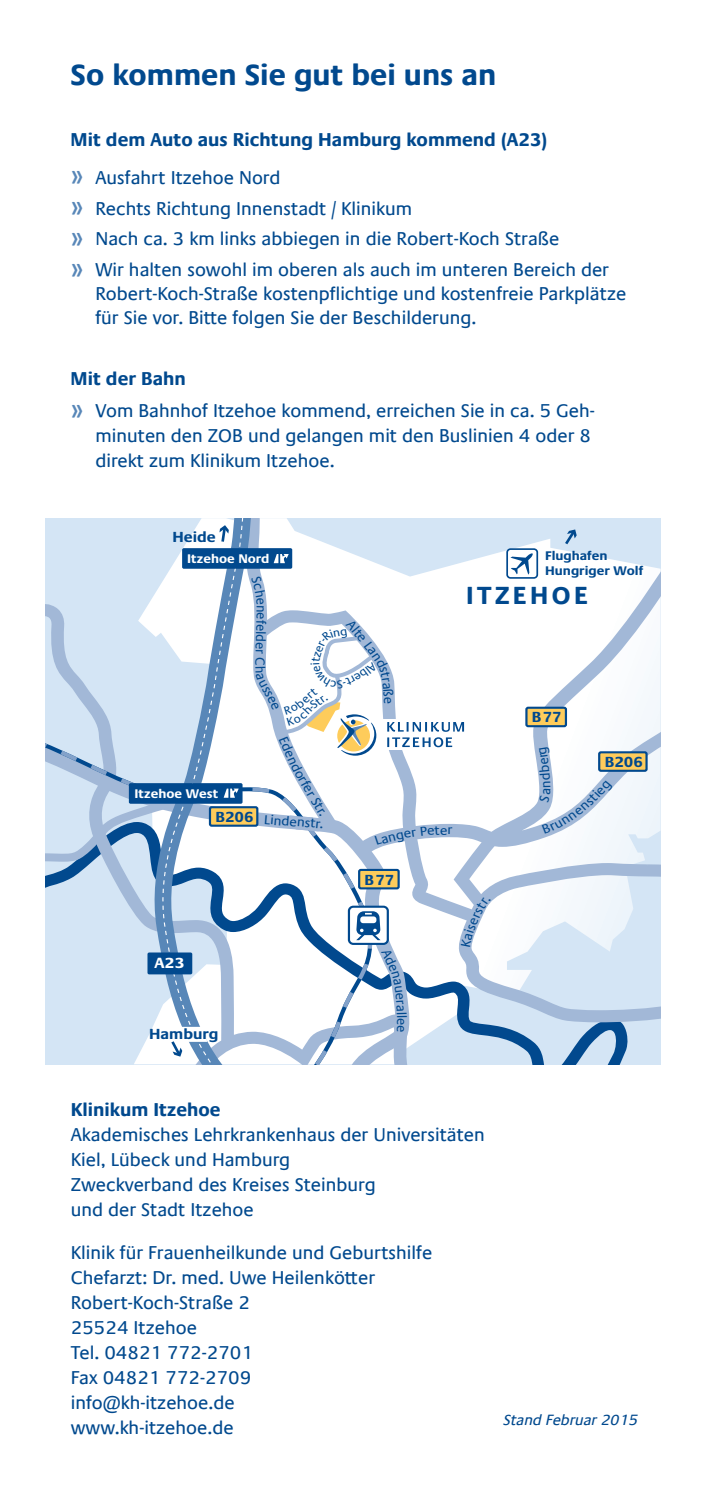
<style>
.page{position:relative;width:709px;height:1489px;background:#fff}
.page>*{position:absolute;margin:0;border:0;box-sizing:border-box;transform-origin:0 0}
.t1{font:700 30px "Praxis Com";color:#01498e}
.t2{font:700 25px "Praxis Com";color:#01498e}
.t3{font:18.75px/25px "Praxis Com";color:#01498e}
.t4{font:700 18.75px/38px "Praxis Com";color:#01498e}
.t5{font:700 15px "Praxis Com";color:#01498e;scale:1.05 1}
.t6{font:italic 15px "Praxis Com";color:#01498e}
.t7{font:700 15px "Praxis Com";color:#fff;scale:1.1 1}
.t8{font:13.75px "Praxis Com";color:#01498e;scale:.96 1}
.t9{font:13.5px "Praxis Com";color:#01498e}
.t10{font:13px "Praxis Com";color:#01498e;scale:1.05 1}
.t11{font:700 12.75px "Praxis Com";color:#fff;scale:1.05 1}
.t12{font:700 12.75px/15.2px "Praxis Com";color:#01498e;scale:1.05 1}
.s1{font-weight:400;font-size:30px;color:#5887b8}
.s2{font-weight:400}
.s3{font-size:30px;color:#5887b8}
.s4{font-weight:700}
</style>
<div class="page">
<div style="left:351px;top:518px;width:309px;height:25px;background:#d4e5f5"></div>
<svg style="left:45px;top:543px;width:615px;height:521px"></svg>
<svg style="left:147px;top:518px;width:204px;height:217px;fill:#d4e5f5"></svg>
<svg style="left:156px;top:518px;width:186px;height:217px"></svg>
<svg style="left:45px;top:738px;width:327px;height:326px"></svg>
<div style="left:182px;top:548px;width:110px;height:20px;background:#01498e;border-radius:2px"></div>
<div style="left:349px;top:906px;width:39px;height:37px;background:#fff;border-radius:4px"></div>
<div style="left:348px;top:905px;width:41px;height:39px;border:2px solid #01498e;border-radius:4px"></div>
<div style="left:147px;top:952px;width:45px;height:22px;background:#01498e;border-radius:2px"></div>
<div style="left:210px;top:807px;width:47px;height:18px;background:#fecc5b;border-radius:2px"></div>
<div style="left:209px;top:806px;width:49px;height:20px;border:2px solid #01498e;border-radius:2px"></div>
<div style="left:599px;top:752px;width:47px;height:18px;background:#fecc5b;border-radius:2px"></div>
<div style="left:598px;top:751px;width:49px;height:20px;border:2px solid #01498e;border-radius:2px"></div>
<div style="left:526px;top:707px;width:40px;height:19px;background:#fecc5b;border-radius:2px"></div>
<div style="left:525px;top:706px;width:42px;height:21px;border:2px solid #01498e;border-radius:2px"></div>
<div style="left:359px;top:869px;width:39px;height:19px;background:#fecc5b;border-radius:2px"></div>
<div style="left:358px;top:868px;width:42px;height:21px;border:2px solid #01498e;border-radius:2px"></div>
<svg style="left:274px;top:554px;width:15px;height:9px"></svg>
<div style="left:129px;top:783px;width:113px;height:20px;background:#01498e;border-radius:2px"></div>
<svg style="left:224px;top:788px;width:15px;height:9px"></svg>
<svg style="left:356px;top:911px;width:24px;height:29px"></svg>
<svg style="left:169px;top:1026px;width:38px;height:31px"></svg>
<svg style="left:219px;top:525px;width:10px;height:19px"></svg>
<svg style="left:562px;top:528px;width:15px;height:19px"></svg>
<div style="left:507px;top:549px;width:30px;height:29px;background:#fff;border-radius:3px"></div>
<div style="left:506px;top:548px;width:32px;height:30px;border:2px solid #01498e;border-radius:3px"></div>
<svg style="left:510px;top:553px;width:23px;height:21px"></svg>
<svg style="left:461px;top:897px;width:30px;height:50px"></svg>
<svg style="left:381px;top:948px;width:26px;height:69px"></svg>
<svg style="left:397px;top:1025px;width:7px;height:7px"></svg>
<svg style="left:375px;top:826px;width:72px;height:19px"></svg>
<svg style="left:251px;top:576px;width:15px;height:28px"></svg>
<svg style="left:539px;top:746px;width:74px;height:88px"></svg>
<svg style="left:255px;top:619px;width:209px;height:164px"></svg>
<svg style="left:290px;top:808px;width:35px;height:23px"></svg>
<h1 class="t1" style="left:71px;top:57px;width:427px">So kommen Sie gut bei uns an</h1>
<p class="t4" style="left:71px;top:120px;width:478px">Mit dem Auto aus Richtung Hamburg kommend (A23) <span class="s1">»</span> <span class="s2">Ausfahrt Itzehoe Nord</span></p>
<p class="t3" style="left:71px;top:193px;width:540px;line-height:30.8px"><span class="s3">»</span> Rechts Richtung Innenstadt / Klinikum<br><span class="s3">»</span> Nach ca. 3 km links abbiegen in die Robert-Koch Straße<br><span class="s3">»</span> Wir halten sowohl im oberen als auch im unteren Bereich der</p>
<p class="t3" style="left:95px;top:282px;width:532px;line-height:23.8px">Robert-Koch-Straße kostenpflichtige und kostenfreie Parkplätze für Sie vor. Bitte folgen Sie der Beschilderung.</p>
<p class="t3" style="left:71px;top:363px;width:526px;line-height:32px"><span class="s4">Mit der Bahn<br></span><span class="s3">»</span> Vom Bahnhof Itzehoe kommend, erreichen Sie in ca. 5 Geh-</p>
<p class="t3" style="left:95px;top:423px;width:497px">minuten den ZOB und gelangen mit den Buslinien 4 oder 8 direkt zum Klinikum Itzehoe.</p>
<p class="t5" style="left:172px;top:527px;width:43px">Heide</p>
<p class="t11" style="left:187px;top:551px;width:80px">Itzehoe Nord</p>
<p class="t8" style="left:270px;top:605px;width:32px;rotate:92deg">nefel</p>
<p class="t8" style="left:269px;top:634px;width:34px;rotate:91deg">der C</p>
<p class="t11" style="left:135px;top:785px;width:81px">Itzehoe West</p>
<p class="t5" style="left:215px;top:807px;width:38px">B206</p>
<p class="t9" style="left:311px;top:777px;width:33px;rotate:59deg">fer St</p>
<p class="t10" style="left:265px;top:812px;width:26px;rotate:4deg">Lind</p>
<p class="t10" style="left:290px;top:813px;width:34px;rotate:5deg">enstr.</p>
<p class="t7" style="left:154px;top:954px;width:29px">A23</p>
<p class="t5" style="left:149px;top:1024px;width:67px">Hamburg</p>
<p class="t5" style="left:364px;top:870px;width:30px">B77</p>
<p class="t8" style="left:410px;top:1018px;width:9px;rotate:90deg">e</p>
<p class="t12" style="left:545px;top:547px;width:95px">Flughafen<br>Hungriger Wolf</p>
<h2 class="t2" style="left:466px;top:580px;width:67px">Itzehoe</h2>
<p class="t10" style="left:447px;top:822px;width:6px">r</p>
<p class="t5" style="left:532px;top:708px;width:30px">B77</p>
<p class="t5" style="left:604px;top:753px;width:38px">B206</p>
<p class="t4" style="left:71px;top:1090px;width:151px">Klinikum Itzehoe</p>
<p class="t3" style="left:71px;top:1122px;width:415px">Akademisches Lehrkrankenhaus der Universitäten Kiel, Lübeck und Hamburg<br>Zweckverband des Kreises Steinburg<br>und der Stadt Itzehoe</p>
<p class="t3" style="left:71px;top:1239px;width:363px">Klinik für Frauenheilkunde und Geburtshilfe<br>Chefarzt: Dr. med. Uwe Heilenkötter<br>Robert-Koch-Straße 2<br>25524 Itzehoe<br>Tel. 04821 772-2701<br>Fax 04821 772-2709<br>info@kh-itzehoe.de<br>www.kh-itzehoe.de</p>
<p class="t6" style="left:504px;top:1411px;width:136px">Stand Februar 2015</p>
</div>
